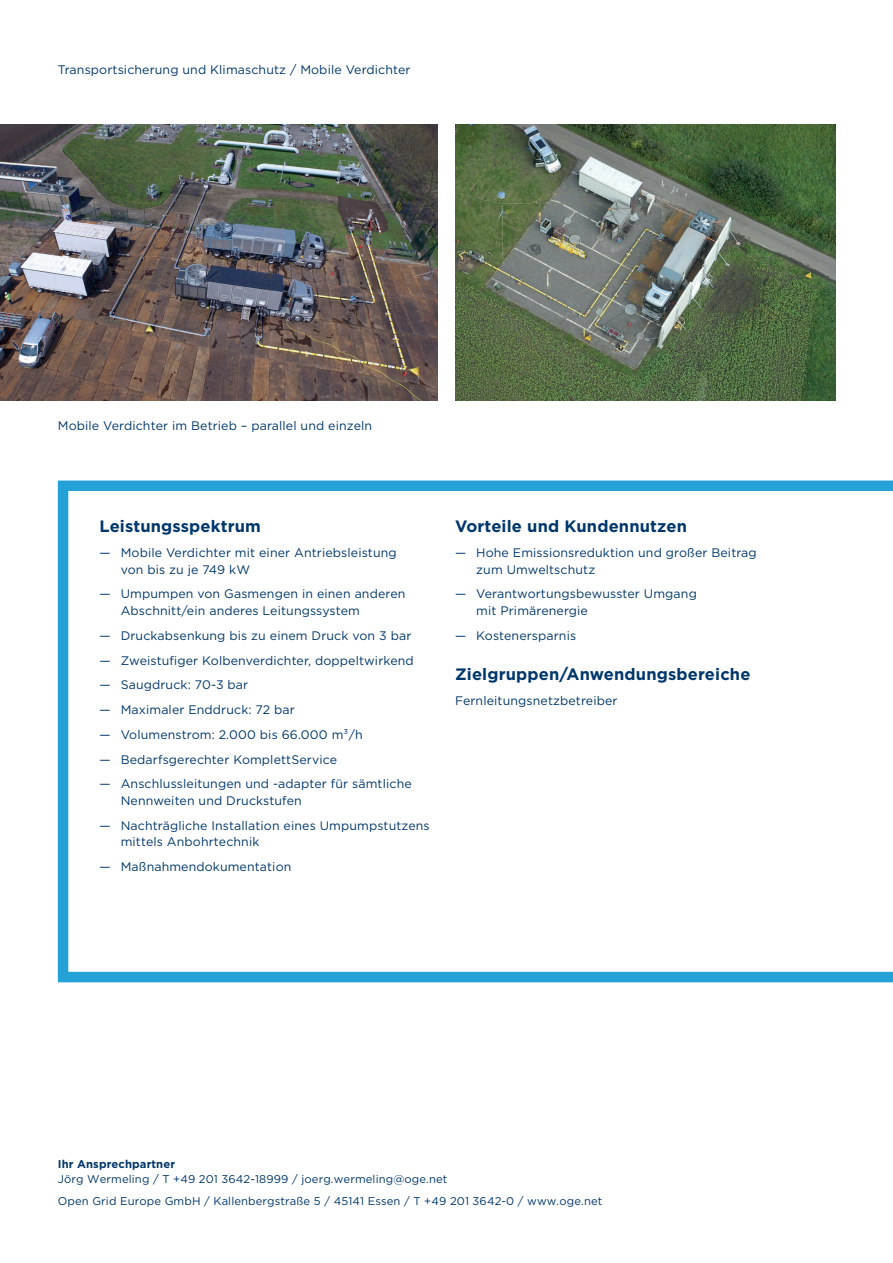
<style>
.page{position:relative;width:893px;height:1263px;background:#fff}
.page>*{position:absolute;margin:0;border:0;box-sizing:border-box;transform-origin:0 0}
.t1{font:700 16.5px "Gotham";letter-spacing:.01em;color:#00376b}
.t2{font:12.3px/16.5px "Gotham";letter-spacing:.01em;color:#00376b}
.t3{font:11.25px/22.5px "Gotham";letter-spacing:.01em;color:#00376b}
.t4{font:700 11.25px "Gotham";letter-spacing:.01em;color:#00376b}
</style>
<div class="page">
<svg style="left:58px;top:480px;width:835px;height:502px"></svg>
<img style="left:0;top:124px;width:438px;height:277px">
<img style="left:455px;top:124px;width:380px;height:277px">
<p class="t2" style="left:58px;top:61px;width:354px">Transportsicherung und Klimaschutz / Mobile Verdichter</p>
<p class="t2" style="left:58px;top:417px;width:316px">Mobile Verdichter im Betrieb – parallel und einzeln</p>
<h1 class="t1" style="left:99px;top:516px;width:163px">Leistungsspektrum</h1>
<p class="t2" style="left:121px;top:544px;width:277px;text-indent:-21px">— Mobile Verdichter mit einer Antriebsleistung von bis zu je 749 kW</p>
<p class="t2" style="left:121px;top:586px;width:286px;text-indent:-21px">— Umpumpen von Gasmengen in einen anderen<br>Abschnitt/ein anderes Leitungssystem</p>
<p class="t2" style="left:99px;top:627px;width:313px">— Druckabsenkung bis zu einem Druck von 3 bar</p>
<p class="t2" style="left:99px;top:652px;width:316px">— Zweistufiger Kolbenverdichter, doppeltwirkend</p>
<p class="t2" style="left:99px;top:676px;width:150px">— Saugdruck: 70-3 bar</p>
<p class="t2" style="left:99px;top:701px;width:197px">— Maximaler Enddruck: 72 bar</p>
<p class="t2" style="left:99px;top:726px;width:265px">— Volumenstrom: 2.000 bis 66.000 m³/h</p>
<p class="t2" style="left:99px;top:751px;width:239px">— Bedarfsgerechter KomplettService</p>
<p class="t2" style="left:121px;top:775px;width:293px;text-indent:-21px">— Anschlussleitungen und -adapter für sämtliche<br>Nennweiten und Druckstufen</p>
<p class="t2" style="left:121px;top:817px;width:311px;text-indent:-21px">— Nachträgliche Installation eines Umpumpstutzens mittels Anbohrtechnik</p>
<p class="t2" style="left:99px;top:858px;width:193px">— Maßnahmendokumentation</p>
<h1 class="t1" style="left:455px;top:516px;width:234px">Vorteile und Kundennutzen</h1>
<p class="t2" style="left:476px;top:544px;width:282px;text-indent:-21px">— Hohe Emissionsreduktion und großer Beitrag zum Umweltschutz</p>
<p class="t2" style="left:476px;top:586px;width:222px;text-indent:-21px">— Verantwortungsbewusster Umgang mit Primärenergie</p>
<p class="t2" style="left:455px;top:627px;width:123px">— Kostenersparnis</p>
<h1 class="t1" style="left:455px;top:663px;width:297px">Zielgruppen/Anwendungsbereiche</h1>
<p class="t2" style="left:455px;top:692px;width:164px">Fernleitungsnetzbetreiber</p>
<p class="t4" style="left:58px;top:1156px;width:119px">Ihr Ansprechpartner</p>
<p class="t3" style="left:58px;top:1167px;width:546px">Jörg Wermeling / T +49 201 3642-18999 / joerg.wermeling@oge.net<br>Open Grid Europe GmbH / Kallenbergstraße 5 / 45141 Essen / T +49 201 3642-0 / www.oge.net</p>
</div>
